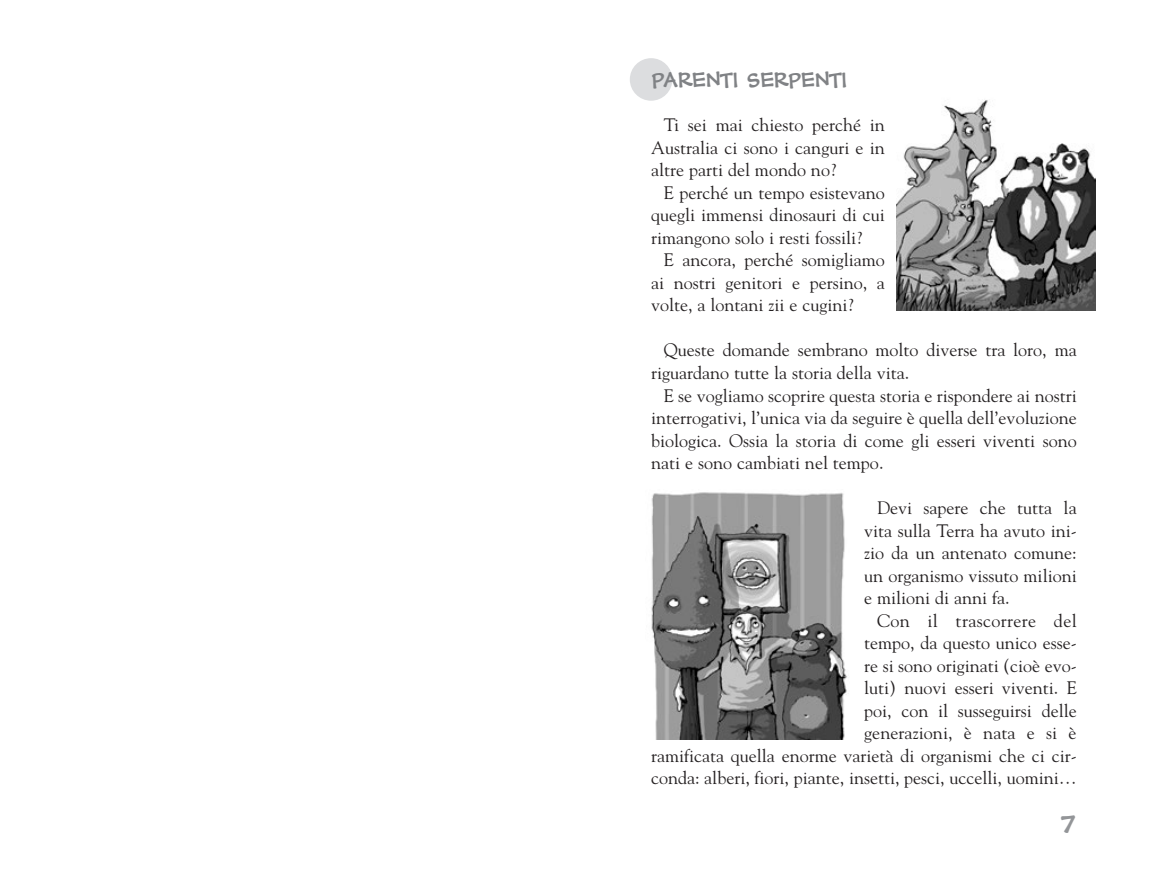
<style>
.page{position:relative;width:1149px;height:872px;background:#fff}
.page>*{position:absolute;margin:0;border:0;box-sizing:border-box;transform-origin:0 0}
.t1{font:25.5px "FM Black Cherry Moon BT Alt";color:#939598}
.t2{font:21px "FM Black Cherry Moon BT Alt";color:#808285}
.t3{font:18px/22.5px "Goudy";color:#231f20;text-align:justify}
</style>
<div class="page">
<div style="left:629px;top:58px;width:43px;height:43px;background:#dcdddf;border-radius:50%"></div>
<img style="left:896px;top:100px;width:198px;height:210px">
<img style="left:651px;top:492px;width:196px;height:247px">
<p class="t2" style="left:651px;top:67px;width:197px">PARENTI SERPENTI</p>
<p class="t3" style="left:651px;top:113px;width:235px;text-indent:13px">Ti sei mai chiesto perché in Australia ci sono i canguri e in altre parti del mondo no?</p>
<p class="t3" style="left:651px;top:181px;width:235px;text-indent:13px">E perché un tempo esistevano quegli immensi dinosauri di cui rimangono solo i resti fossili?</p>
<p class="t3" style="left:651px;top:248px;width:235px;text-indent:13px">E ancora, perché somigliamo ai nostri genitori e persino, a volte, a lontani zii e cugini?</p>
<p class="t3" style="left:651px;top:338px;width:427px;text-indent:13px">Queste domande sembrano molto diverse tra loro, ma riguardano tutte la storia della vita.</p>
<p class="t3" style="left:651px;top:383px;width:427px;text-indent:13px">E se vogliamo scoprire questa storia e rispondere ai nostri interrogativi, l’unica via da seguire è quella dell’evoluzione biologica. Ossia la storia di come gli esseri viventi sono nati e sono cambiati nel tempo.</p>
<p class="t3" style="left:864px;top:496px;width:214px;text-indent:13px">Devi sapere che tutta la vita sulla Terra ha avuto ini&shy;zio da un antenato comune: un organismo vissuto milioni e milioni di anni fa.</p>
<p class="t3" style="left:651px;top:608px;width:427px;text-align:right">Con il trascorrere del<br>tempo, da questo unico esse-<br>re si sono originati (cioè evo-<br>luti) nuovi esseri viventi. E<br>poi, con il susseguirsi delle<br>generazioni, è nata e si è<br>ramificata quella enorme varietà di organismi che ci cir&shy;conda: alberi, fiori, piante, insetti, pesci, uccelli, uomini…</p>
<h1 class="t1" style="left:1060px;top:808px;width:16px">7</h1>
</div>
